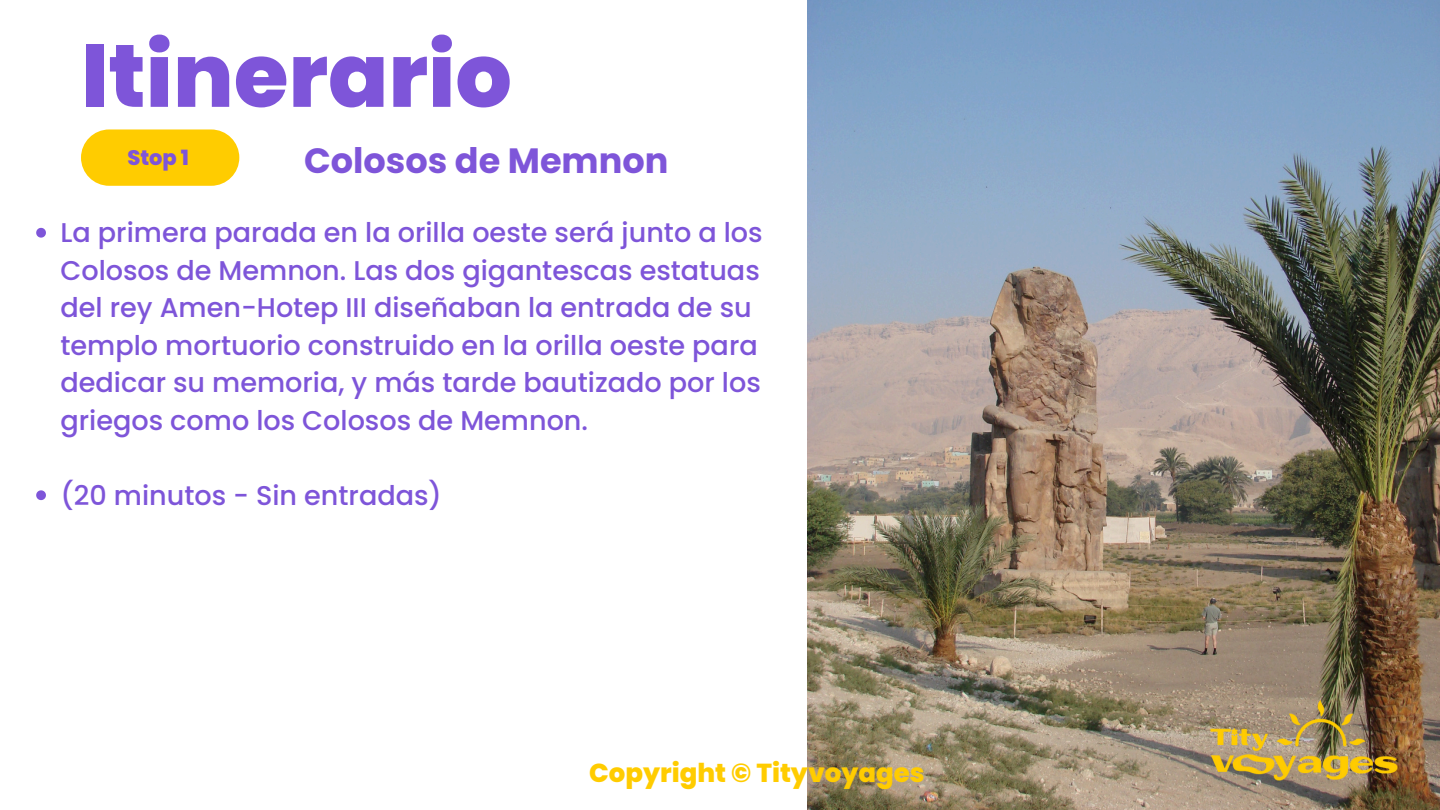
<style>
.page{position:relative;width:1440px;height:810px;background:#fff}
.page>*{position:absolute;margin:0;border:0;box-sizing:border-box;transform-origin:0 0}
.t1{font:800 88.7px "Poppins";color:#7e55d9}
.t2{font:700 35.1px "Poppins";color:#7e55d9}
.t3{font:500 27.1px/37.5px "Poppins";color:#7e55d9}
.t4{font:800 26px "Poppins";color:#fc0}
.t5{font:800 21px "Poppins";color:#7e55d9}
</style>
<div class="page">
<div style="left:81px;top:129px;width:158px;height:57px;background:#fc0;border-radius:28px"></div>
<img style="left:808px;top:0;width:632px;height:810px">
<img style="left:1198px;top:691px;width:212px;height:99px">
<svg style="left:36px;top:228px;width:10px;height:10px"></svg>
<svg style="left:36px;top:490px;width:10px;height:10px"></svg>
<p class="t1" style="left:81px;top:14px;width:432px">Itinerario</p>
<h2 class="t2" style="left:304px;top:136px;width:366px">Colosos de Memnon</h2>
<p class="t5" style="left:127px;top:143px;width:63px">Stop 1</p>
<p class="t3" style="left:61px;top:214px;width:704px">La primera parada en la orilla oeste será junto a los Colosos de Memnon. Las dos gigantescas estatuas del rey Amen-Hotep III diseñaban la entrada de su templo mortuorio construido en la orilla oeste para dedicar su memoria, y más tarde bautizado por los griegos como los Colosos de Memnon.</p>
<p class="t3" style="left:61px;top:476px;width:383px">(20 minutos - Sin entradas)</p>
<h3 class="t4" style="left:589px;top:754px;width:337px">Copyright © Tityvoyages</h3>
</div>
